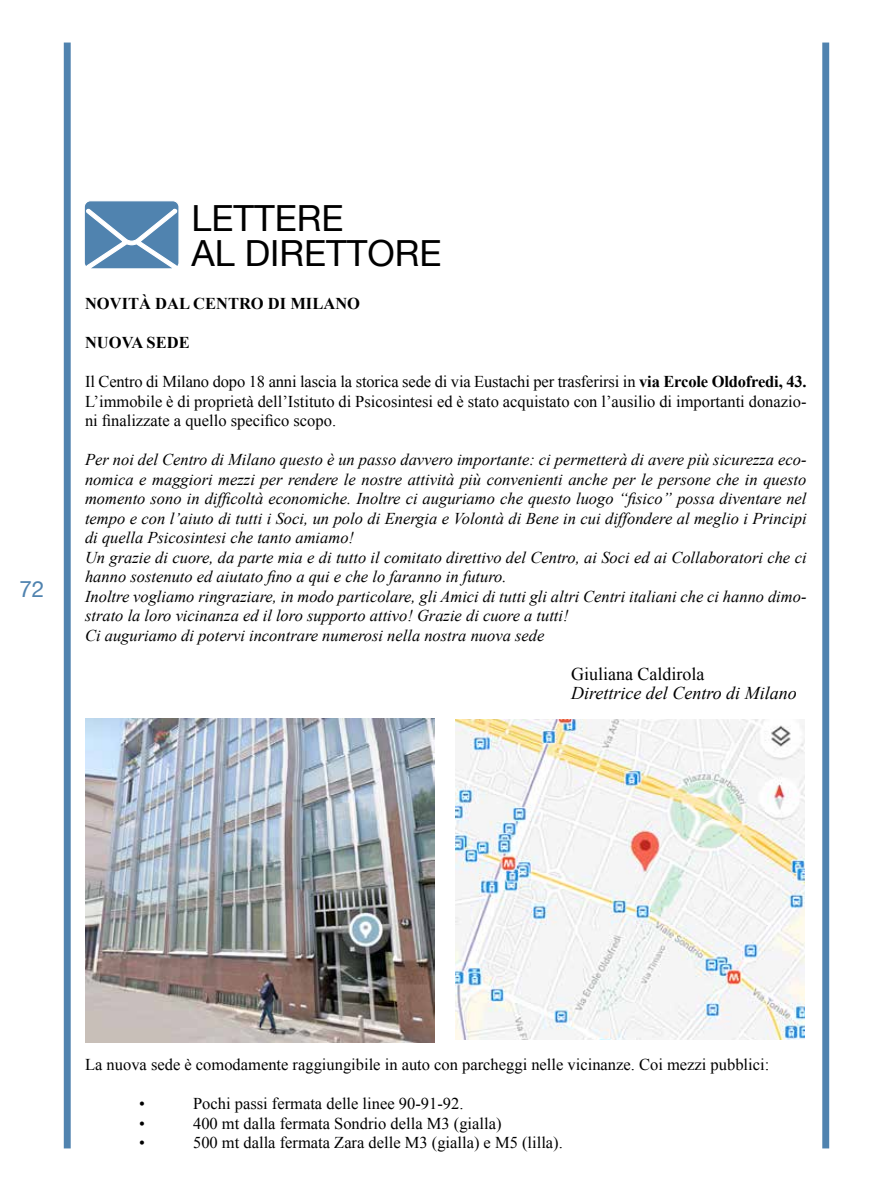
<style>
.page{position:relative;width:893px;height:1191px;background:#fff}
.page>*{position:absolute;margin:0;border:0;box-sizing:border-box;transform-origin:0 0}
.t1{font:36px/34.5px "Helvetica Neue";color:#000}
.t2{font:22.5px "Helvetica Neue";color:#5083af}
.t3{font:italic 18px "Times New Roman";color:#000}
.t4{font:18px "Times New Roman";color:#000}
.t5{font:italic 16.5px/19.5px "Times New Roman";color:#000}
.t6{font:16.5px/19.5px "Times New Roman";color:#000;text-align:justify}
.t7{font:700 16.5px "Times New Roman";color:#000}
.s1{font-weight:700}
</style>
<div class="page">
<div style="left:64px;top:43px;width:7px;height:1105px;background:#5083af"></div>
<div style="left:822px;top:43px;width:7px;height:1105px;background:#5083af"></div>
<svg style="left:84px;top:201px;width:95px;height:68px;background:#6f99bd"></svg>
<img style="left:455px;top:719px;width:350px;height:320px">
<img style="left:85px;top:718px;width:350px;height:324px">
<h2 class="t2" style="left:19px;top:573px;width:27px">72</h2>
<h1 class="t1" style="left:191px;top:203px;width:252px">LETTERE<br>AL DIRETTORE</h1>
<p class="t7" style="left:85px;top:292px;width:277px">NOVITÀ DAL CENTRO DI MILANO</p>
<p class="t7" style="left:85px;top:331px;width:106px">NUOVA SEDE</p>
<p class="t6" style="left:85px;top:372px;width:723px">Il Centro di Milano dopo 18 anni lascia la storica sede di via Eustachi per trasferirsi in <span class="s1">via Ercole Oldofredi, 43.<br></span>L’immobile è di proprietà dell’Istituto di Psicosintesi ed è stato acquistato con l’ausilio di importanti donazio&shy;ni finalizzate a quello specifico scopo.</p>
<p class="t5" style="left:85px;top:449px;width:723px">Per noi del Centro di Milano questo è un passo davvero importante: ci permetterà di avere più sicurezza eco&shy;nomica e maggiori mezzi per rendere le nostre attività più convenienti anche per le persone che in questo momento sono in difficoltà economiche. Inoltre ci auguriamo che questo luogo “fisico” possa diventare nel tempo e con l’aiuto di tutti i Soci, un polo di Energia e Volontà di Bene in cui diffondere al meglio i Principi di quella Psicosintesi che tanto amiamo!<br>Un grazie di cuore, da parte mia e di tutto il comitato direttivo del Centro, ai Soci ed ai Collaboratori che ci hanno sostenuto ed aiutato fino a qui e che lo faranno in futuro.<br>Inoltre vogliamo ringraziare, in modo particolare, gli Amici di tutti gli altri Centri italiani che ci hanno dimo&shy;strato la loro vicinanza ed il loro supporto attivo! Grazie di cuore a tutti!<br>Ci auguriamo di potervi incontrare numerosi nella nostra nuova sede</p>
<p class="t4" style="left:571px;top:661px;width:135px">Giuliana Caldirola</p>
<p class="t3" style="left:571px;top:681px;width:227px">Direttrice del Centro di Milano</p>
<p class="t6" style="left:85px;top:1054px;width:686px">La nuova sede è comodamente raggiungibile in auto con parcheggi nelle vicinanze. Coi mezzi pubblici:</p>
<p class="t6" style="left:139px;top:1093px;width:7px">•</p>
<p class="t6" style="left:193px;top:1093px;width:272px">Pochi passi fermata delle linee 90-91-92.</p>
<p class="t6" style="left:139px;top:1113px;width:7px">•</p>
<p class="t6" style="left:193px;top:1113px;width:310px">400 mt dalla fermata Sondrio della M3 (gialla)</p>
<p class="t6" style="left:139px;top:1132px;width:7px">•</p>
<p class="t6" style="left:193px;top:1132px;width:371px">500 mt dalla fermata Zara delle M3 (gialla) e M5 (lilla).</p>
</div>
